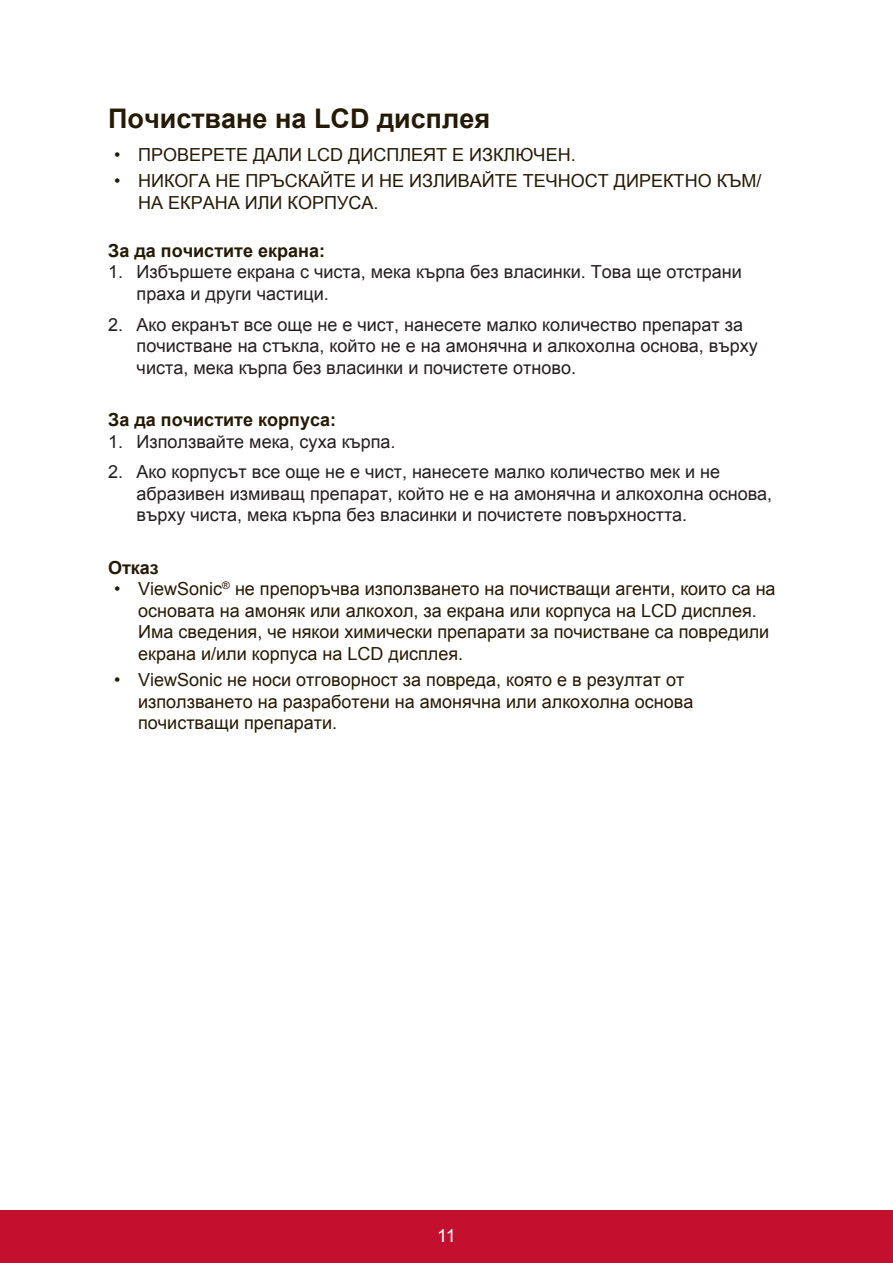
<style>
.page{position:relative;width:893px;height:1263px;background:#fff}
.page>*{position:absolute;margin:0;border:0;box-sizing:border-box;transform-origin:0 0}
.t1{font:700 27px "Arial";color:#251a05}
.t2{font:18px/21.6px "Arial";color:#251a05}
.t3{font:18px/21.6px "Arial";color:#231f20}
.t4{font:700 18px "Arial";color:#251a05}
.t5{font:18px "Arial";color:#fff}
</style>
<div class="page">
<div style="left:0;top:1210px;width:892px;height:53px;background:#c3102f"></div>
<h1 class="t1" style="left:108px;top:100px;width:383px">Почистване на LCD дисплея</h1>
<p class="t2" style="left:114px;top:144px;width:463px">• ПРОВЕРЕТЕ ДАЛИ LCD ДИСПЛЕЯТ Е ИЗКЛЮЧЕН.</p>
<p class="t2" style="left:138px;top:170px;width:624px;text-indent:-24px">• НИКОГА НЕ ПРЪСКАЙТЕ И НЕ ИЗЛИВАЙТЕ ТЕЧНОСТ ДИРЕКТНО КЪМ/<br>НА ЕКРАНА ИЛИ КОРПУСА.</p>
<p class="t4" style="left:108px;top:238px;width:218px">За да почистите екрана:</p>
<p class="t3" style="left:136px;top:261px;width:606px;text-indent:-28px">1. Избършете екрана с чиста, мека кърпа без власинки. Това ще отстрани праха и други частици.</p>
<p class="t3" style="left:136px;top:314px;width:622px;text-indent:-28px">2. Ако екранът все още не е чист, нанесете малко количество препарат за почистване на стъкла, който не е на амонячна и алкохолна основа, върху чиста, мека кърпа без власинки и почистете отново.</p>
<p class="t4" style="left:108px;top:408px;width:229px">За да почистите корпуса:</p>
<p class="t3" style="left:108px;top:431px;width:289px">1. Използвайте мека, суха кърпа.</p>
<p class="t3" style="left:136px;top:461px;width:637px;text-indent:-28px">2. Ако корпусът все още не е чист, нанесете малко количество мек и не абразивен измиващ препарат, който не е на амонячна и алкохолна основа, върху чиста, мека кърпа без власинки и почистете повърхността.</p>
<p class="t4" style="left:108px;top:555px;width:52px">Отказ</p>
<p class="t2" style="left:138px;top:578px;width:638px;text-indent:-24px">• ViewSonic<sup>®</sup> не препоръчва използването на почистващи агенти, които са на основата на амоняк или алкохол, за екрана или корпуса на LCD дисплея.<br>Има сведения, че някои химически препарати за почистване са повредили екрана и/или корпуса на LCD дисплея.</p>
<p class="t2" style="left:138px;top:669px;width:556px;text-indent:-24px">• ViewSonic не носи отговорност за повреда, която е в резултат от използването на разработени на амонячна или алкохолна основа почистващи препарати.</p>
<p class="t5" style="left:437px;top:1223px;width:20px">11</p>
</div>
